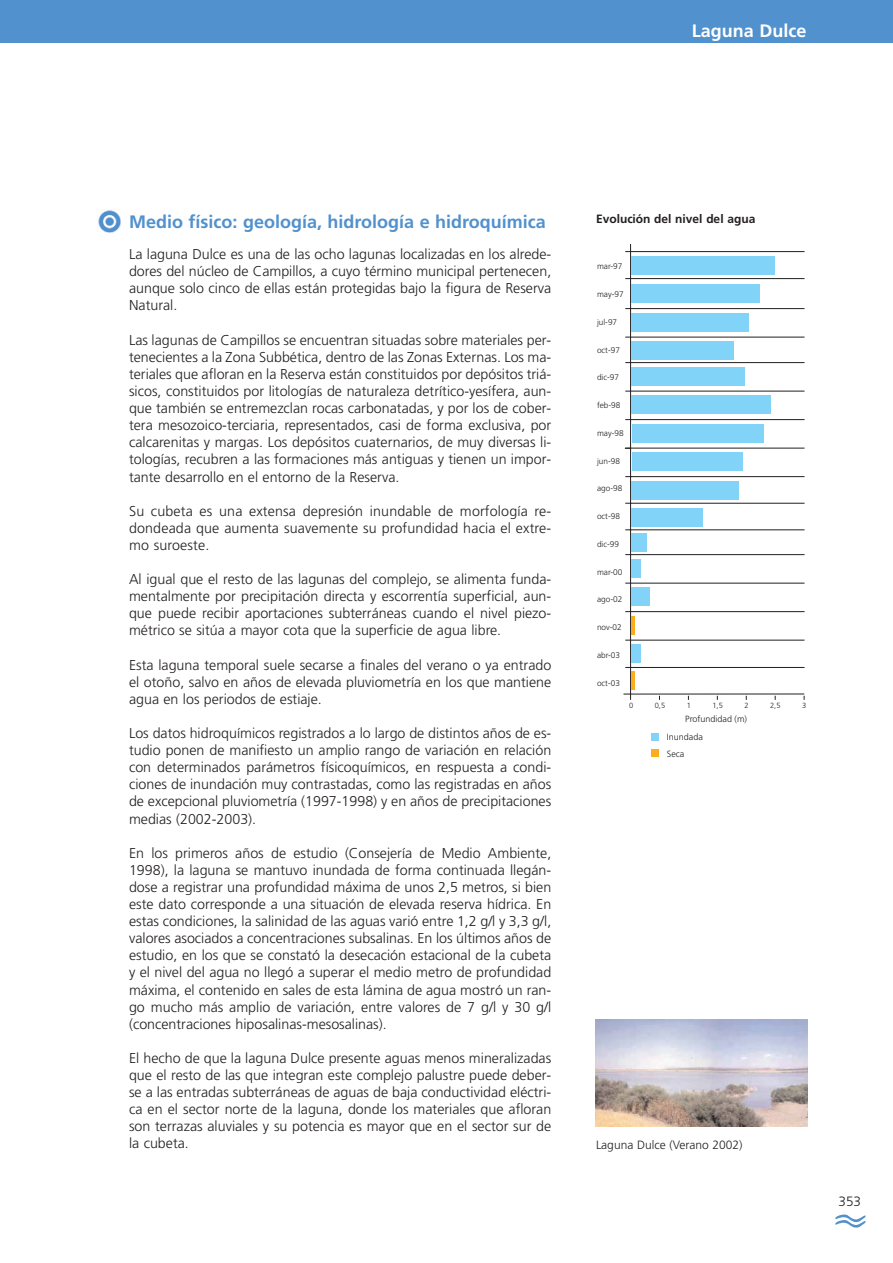
<style>
.page{position:relative;width:893px;height:1263px;background:#fff}
.page>*{position:absolute;margin:0;border:0;box-sizing:border-box;transform-origin:0 0}
.t1{font:700 18px "Frutiger";color:#5191cd}
.t2{font:700 18px "Frutiger";color:#fff}
.t3{font:300 14.25px/17.1px "Frutiger";color:#231f20;text-align:justify}
.t4{font:300 13.5px "Frutiger";color:#231f20}
.t5{font:700 12px "Frutiger";color:#231f20}
.t6{font:300 12px "Frutiger";color:#231f20}
.t7{font:300 9px "Frutiger";color:#231f20}
.t8{font:300 8.25px "Frutiger";color:#231f20}
.t9{font:300 7.5px "Frutiger";color:#231f20}
</style>
<div class="page">
<div style="left:0;top:0;width:893px;height:43px;background:#5191cd"></div>
<img style="left:595px;top:1019px;width:213px;height:108px">
<svg style="left:835px;top:1214px;width:31px;height:14px"></svg>
<img style="left:98px;top:210px;width:22px;height:22px">
<hr style="left:630px;top:244px;width:1px;height:456px;background:#231f20">
<hr style="left:625px;top:476px;width:179px;height:1px;background:#231f20">
<hr style="left:625px;top:503px;width:179px;height:1px;background:#231f20">
<hr style="left:625px;top:530px;width:179px;height:1px;background:#231f20">
<hr style="left:625px;top:667px;width:179px;height:1px;background:#231f20">
<hr style="left:625px;top:448px;width:179px;height:1px;background:#231f20">
<hr style="left:625px;top:419px;width:179px;height:1px;background:#231f20">
<hr style="left:625px;top:391px;width:179px;height:1px;background:#231f20">
<hr style="left:625px;top:362px;width:179px;height:1px;background:#231f20">
<hr style="left:625px;top:640px;width:179px;height:1px;background:#231f20">
<hr style="left:625px;top:611px;width:179px;height:1px;background:#231f20">
<hr style="left:625px;top:583px;width:179px;height:1px;background:#231f20">
<hr style="left:625px;top:554px;width:179px;height:1px;background:#231f20">
<hr style="left:625px;top:337px;width:179px;height:1px;background:#231f20">
<hr style="left:625px;top:251px;width:179px;height:1px;background:#231f20">
<hr style="left:625px;top:308px;width:179px;height:1px;background:#231f20">
<hr style="left:625px;top:278px;width:179px;height:1px;background:#231f20">
<hr style="left:623px;top:694px;width:181px;height:1px;background:#231f20">
<div style="left:651px;top:733px;width:8px;height:8px;background:#81d4f7"></div>
<div style="left:632px;top:559px;width:9px;height:19px;background:#81d4f7"></div>
<div style="left:632px;top:587px;width:18px;height:19px;background:#81d4f7"></div>
<hr style="left:632px;top:616px;width:3px;height:19px;background:#fbad1d">
<div style="left:632px;top:644px;width:9px;height:19px;background:#81d4f7"></div>
<div style="left:632px;top:367px;width:113px;height:19px;background:#81d4f7"></div>
<div style="left:632px;top:395px;width:139px;height:19px;background:#81d4f7"></div>
<div style="left:632px;top:424px;width:131px;height:19px;background:#81d4f7"></div>
<div style="left:632px;top:452px;width:111px;height:19px;background:#81d4f7"></div>
<div style="left:632px;top:481px;width:107px;height:19px;background:#81d4f7"></div>
<div style="left:632px;top:508px;width:71px;height:19px;background:#81d4f7"></div>
<div style="left:632px;top:533px;width:15px;height:19px;background:#81d4f7"></div>
<hr style="left:632px;top:671px;width:3px;height:19px;background:#fbad1d">
<div style="left:632px;top:256px;width:143px;height:19px;background:#81d4f7"></div>
<div style="left:632px;top:284px;width:128px;height:19px;background:#81d4f7"></div>
<div style="left:632px;top:313px;width:117px;height:19px;background:#81d4f7"></div>
<div style="left:632px;top:341px;width:102px;height:19px;background:#81d4f7"></div>
<div style="left:651px;top:749px;width:8px;height:8px;background:#fbad1d"></div>
<p class="t2" style="left:692px;top:24px;width:116px">Laguna Dulce</p>
<p class="t1" style="left:129px;top:214px;width:418px">Medio físico: geología, hidrología e hidroquímica</p>
<p class="t3" style="left:129px;top:247px;width:424px">La laguna Dulce es una de las ocho lagunas localizadas en los alrede&shy;dores del núcleo de Campillos, a cuyo término municipal pertenecen, aunque solo cinco de ellas están protegidas bajo la figura de Reserva Natural.</p>
<p class="t3" style="left:129px;top:332px;width:424px">Las lagunas de Campillos se encuentran situadas sobre materiales per&shy;tenecientes a la Zona Subbética, dentro de las Zonas Externas. Los ma&shy;teriales que afloran en la Reserva están constituidos por depósitos triá&shy;sicos, constituidos por litologías de naturaleza detrítico-yesífera, aun&shy;que también se entremezclan rocas carbonatadas, y por los de cober&shy;tera mesozoico-terciaria, representados, casi de forma exclusiva, por calcarenitas y margas. Los depósitos cuaternarios, de muy diversas li&shy;tologías, recubren a las formaciones más antiguas y tienen un impor&shy;tante desarrollo en el entorno de la Reserva.</p>
<p class="t3" style="left:129px;top:503px;width:424px">Su cubeta es una extensa depresión inundable de morfología re&shy;dondeada que aumenta suavemente su profundidad hacia el extre&shy;mo suroeste.</p>
<p class="t3" style="left:129px;top:572px;width:424px">Al igual que el resto de las lagunas del complejo, se alimenta funda&shy;mentalmente por precipitación directa y escorrentía superficial, aun&shy;que puede recibir aportaciones subterráneas cuando el nivel piezo&shy;métrico se sitúa a mayor cota que la superficie de agua libre.</p>
<p class="t3" style="left:129px;top:657px;width:424px">Esta laguna temporal suele secarse a finales del verano o ya entrado el otoño, salvo en años de elevada pluviometría en los que mantiene agua en los periodos de estiaje.</p>
<p class="t3" style="left:129px;top:726px;width:424px">Los datos hidroquímicos registrados a lo largo de distintos años de es&shy;tudio ponen de manifiesto un amplio rango de variación en relación con determinados parámetros físicoquímicos, en respuesta a condi&shy;ciones de inundación muy contrastadas, como las registradas en años de excepcional pluviometría (1997-1998) y en años de precipitaciones medias (2002-2003).</p>
<p class="t3" style="left:129px;top:845px;width:424px">En los primeros años de estudio (Consejería de Medio Ambiente, 1998), la laguna se mantuvo inundada de forma continuada llegán&shy;dose a registrar una profundidad máxima de unos 2,5 metros, si bien este dato corresponde a una situación de elevada reserva hídrica. En estas condiciones, la salinidad de las aguas varió entre 1,2 g/l y 3,3 g/l, valores asociados a concentraciones subsalinas. En los últimos años de estudio, en los que se constató la desecación estacional de la cubeta y el nivel del agua no llegó a superar el medio metro de profundidad máxima, el contenido en sales de esta lámina de agua mostró un ran&shy;go mucho más amplio de variación, entre valores de 7 g/l y 30 g/l (concentraciones hiposalinas-mesosalinas).</p>
<p class="t3" style="left:129px;top:1050px;width:424px">El hecho de que la laguna Dulce presente aguas menos mineralizadas que el resto de las que integran este complejo palustre puede deber&shy;se a las entradas subterráneas de aguas de baja conductividad eléctri&shy;ca en el sector norte de la laguna, donde los materiales que afloran son terrazas aluviales y su potencia es mayor que en el sector sur de la cubeta.</p>
<p class="t5" style="left:596px;top:214px;width:161px">Evolución del nivel del agua</p>
<p class="t8" style="left:597px;top:263px;width:27px">mar-97</p>
<p class="t8" style="left:597px;top:291px;width:28px">may-97</p>
<p class="t8" style="left:597px;top:319px;width:22px">jul-97</p>
<p class="t8" style="left:597px;top:346px;width:24px">oct-97</p>
<p class="t8" style="left:597px;top:374px;width:24px">dic-97</p>
<p class="t8" style="left:597px;top:402px;width:25px">feb-98</p>
<p class="t8" style="left:597px;top:430px;width:28px">may-98</p>
<p class="t8" style="left:597px;top:457px;width:24px">jun-98</p>
<p class="t8" style="left:597px;top:485px;width:27px">ago-98</p>
<p class="t8" style="left:597px;top:513px;width:24px">oct-98</p>
<p class="t8" style="left:597px;top:541px;width:24px">dic-99</p>
<p class="t8" style="left:597px;top:568px;width:27px">mar-00</p>
<p class="t8" style="left:597px;top:596px;width:27px">ago-02</p>
<p class="t8" style="left:597px;top:624px;width:26px">nov-02</p>
<p class="t8" style="left:597px;top:652px;width:24px">abr-03</p>
<p class="t8" style="left:597px;top:679px;width:24px">oct-03</p>
<p class="t9" style="left:629px;top:702px;width:6px">0</p>
<p class="t9" style="left:687px;top:702px;width:6px">1</p>
<p class="t9" style="left:744px;top:702px;width:6px">2</p>
<p class="t9" style="left:770px;top:702px;width:12px">2,5</p>
<p class="t9" style="left:655px;top:702px;width:12px">0,5</p>
<p class="t9" style="left:712px;top:702px;width:12px">1,5</p>
<p class="t9" style="left:802px;top:702px;width:6px">3</p>
<p class="t7" style="left:667px;top:733px;width:38px">Inundada</p>
<p class="t7" style="left:685px;top:716px;width:63px">Profundidad (m)</p>
<p class="t7" style="left:667px;top:750px;width:19px">Seca</p>
<p class="t6" style="left:596px;top:1140px;width:148px">Laguna Dulce (Verano 2002)</p>
<p class="t4" style="left:839px;top:1196px;width:24px">353</p>
</div>
